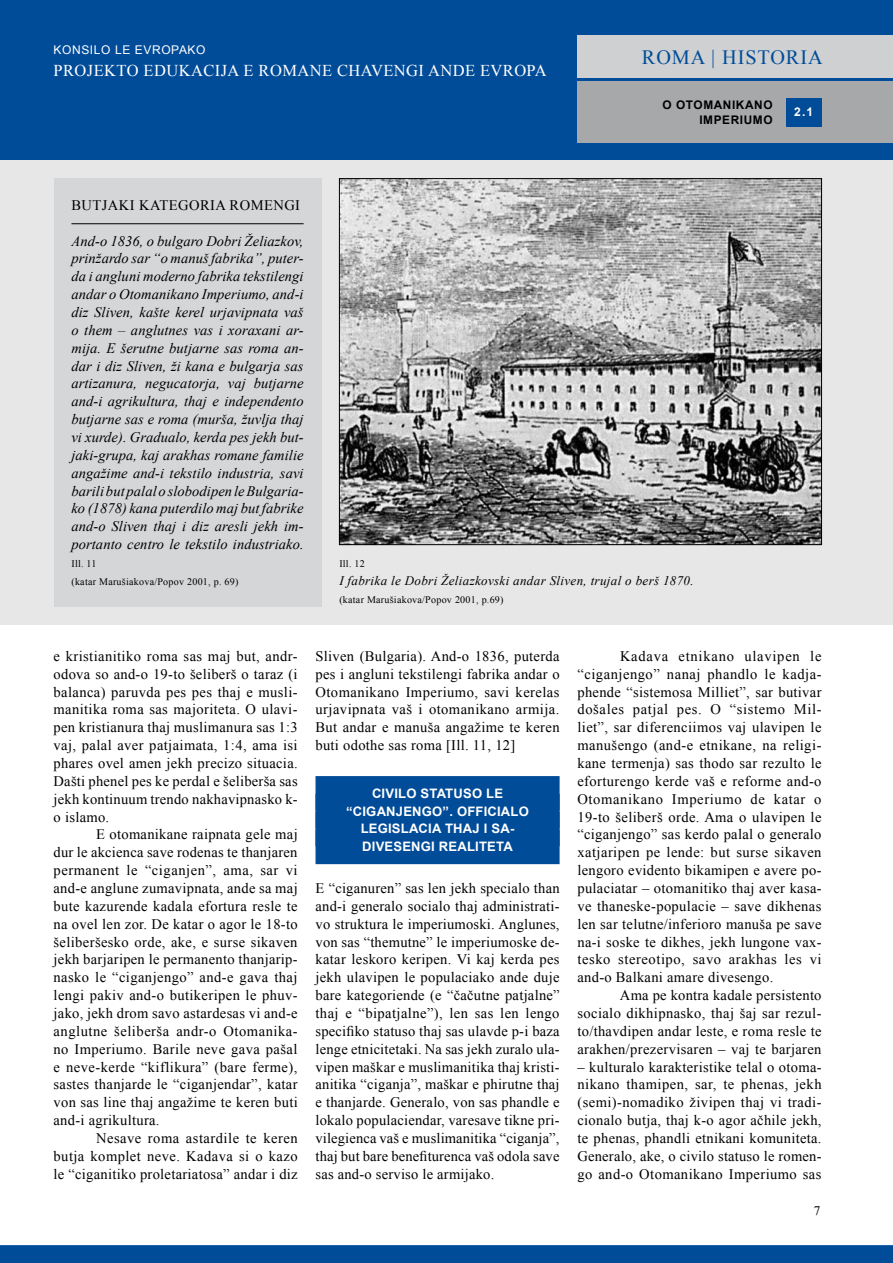
<style>
.page{position:relative;width:893px;height:1263px;background:#fff}
.page>*{position:absolute;margin:0;border:0;box-sizing:border-box;transform-origin:0 0}
.t1{font:20.25px "Times New Roman";letter-spacing:.045em;color:#004c99}
.t2{font:16.5px "Times New Roman";letter-spacing:.025em;color:#fff}
.t3{font:14.55px/17.9px "Times New Roman";letter-spacing:.02em;color:#000;text-align:justify}
.t4{font:italic 14.55px/17.9px "Times New Roman";letter-spacing:.005em;color:#000;text-align:justify}
.t5{font:700 13.05px "Arial";letter-spacing:.015em;color:#fff}
.t6{font:italic 13.05px "Times New Roman";letter-spacing:.025em;color:#000}
.t7{font:12px "Arial";letter-spacing:.05em;color:#fff}
.t8{font:700 12px "Arial";color:#fff}
.t9{font:700 11.85px/15px "Arial";letter-spacing:.05em;color:#000;text-align:right}
.t10{font:10.05px/17.9px "Times New Roman";letter-spacing:.025em;color:#000}
</style>
<div class="page">
<div style="left:0;top:0;width:893px;height:161px;background:#004c99"></div>
<div style="left:0;top:161px;width:893px;height:464px;background:#e7e7e8"></div>
<div style="left:0;top:1245px;width:893px;height:18px;background:#004c99"></div>
<div style="left:315px;top:776px;width:245px;height:34px;background:#004c99"></div>
<div style="left:315px;top:794px;width:245px;height:34px;background:#004c99"></div>
<div style="left:315px;top:812px;width:245px;height:34px;background:#004c99"></div>
<div style="left:315px;top:830px;width:245px;height:34px;background:#004c99"></div>
<div style="left:54px;top:179px;width:267px;height:428px;background:#d5d6d7"></div>
<hr style="left:71px;top:223px;width:233px;height:1px;background:#000">
<img style="left:341px;top:181px;width:479px;height:362px">
<div style="left:577px;top:81px;width:316px;height:62px;background:#a7a8aa"></div>
<div style="left:577px;top:36px;width:316px;height:42px;background:#cfd0d1"></div>
<div style="left:786px;top:98px;width:35px;height:28px;background:#004c99"></div>
<p class="t7" style="left:54px;top:42px;width:18px">KONSILO</p>
<p class="t7" style="left:115px;top:42px;width:47px">LE EVROP</p>
<p class="t7" style="left:179px;top:42px;width:27px">AKO</p>
<p class="t2" style="left:54px;top:59px;width:45px">PROJEKT</p>
<p class="t2" style="left:127px;top:59px;width:53px">O EDUKA</p>
<p class="t2" style="left:203px;top:59px;width:21px">CIJA</p>
<p class="t2" style="left:244px;top:59px;width:53px">E ROMANE</p>
<p class="t2" style="left:337px;top:59px;width:24px">CHAVENGI</p>
<p class="t2" style="left:428px;top:59px;width:65px">ANDEEVR</p>
<p class="t2" style="left:514px;top:59px;width:24px">OPA</p>
<h1 class="t1" style="left:642px;top:44px;width:182px">Roma | His toria</h1>
<p class="t8" style="left:794px;top:104px;width:21px">2.1</p>
<p class="t9" style="left:662px;top:98px;width:112px">O OTOMANIKANO<br>IMPERIUMO</p>
<p class="t3" style="left:71px;top:196px;width:20px">BUTJAKI</p>
<p class="t3" style="left:139px;top:196px;width:11px">KATEG</p>
<p class="t3" style="left:189px;top:196px;width:21px">ORIA</p>
<p class="t3" style="left:230px;top:196px;width:32px">ROMENGI</p>
<p class="t4" style="left:71px;top:231px;width:234px">And-o 1836, o bulgaro Dobri Želiazkov, prinžardo sar “o manuš fabrika”, puter&shy;da i angluni moderno fabrika tekstilengi andar o Otomanikano Imperiumo, and-i diz Sliven, kašte kerel urjavipnata vaš o them – anglutnes vas i xoraxani ar&shy;mija. E šerutne butjarne sas roma an&shy;dar i diz Sliven, ži kana e bulgarja sas artizanura, negucatorja, vaj butjarne and-i agrikultura, thaj e independento butjarne sas e roma (murša, žuvlja thaj vi xurde). Gradualo, kerda pes jekh but&shy;jaki-grupa, kaj arakhas romane familie angažime and-i tekstilo industria, savi barili but palal o slobodipen le Bulgaria&shy;ko (1878) kana puterdilo maj but fabrike and-o Sliven thaj i diz aresli jekh im&shy;portanto centro le tekstilo industriako.</p>
<p class="t10" style="left:71px;top:555px;width:169px">Ill. 11<br>(katar Marušiakova/Popov 2001, p. 69)</p>
<p class="t10" style="left:339px;top:555px;width:27px">Ill. 12</p>
<p class="t6" style="left:339px;top:571px;width:356px">I fabrika le Dobri Želiazkovski andar Sliven, trujal o berš 1870.</p>
<p class="t10" style="left:339px;top:590px;width:166px">(katar Marušiakova/Popov 2001, p.69)</p>
<p class="t3" style="left:54px;top:647px;width:246px">e kristianitiko roma sas maj but, andr&shy;odova so and-o 19-to šeliberš o taraz (i balanca) paruvda pes pes thaj e musli&shy;manitika roma sas majoriteta. O ulavi&shy;pen kristianura thaj muslimanura sas 1:3 vaj, palal aver patjaimata, 1:4, ama isi phares ovel amen jekh precizo situacia.<br>Dašti phenel pes ke perdal e šeliberša sas jekh kontinuum trendo nakhavipnasko k&shy;o islamo.</p>
<p class="t3" style="left:54px;top:825px;width:247px;text-indent:43px">E otomanikane raipnata gele maj dur le akcienca save rodenas te thanjaren permanent le “ciganjen”, ama, sar vi and-e anglune zumavipnata, ande sa maj bute kazurende kadala efortura resle te na ovel len zor. De katar o agor le 18-to šeliberšesko orde, ake, e surse sikaven jekh barjaripen le permanento thanjarip&shy;nasko le “ciganjengo” and-e gava thaj lengi pakiv and-o butikeripen le phuv&shy;jako, jekh drom savo astardesas vi and-e anglutne šeliberša andr-o Otomanika&shy;no Imperiumo. Barile neve gava pašal e neve-kerde “kiflikura” (bare ferme), sastes thanjarde le “ciganjendar”, katar von sas line thaj angažime te keren buti and-i agrikultura.</p>
<p class="t3" style="left:54px;top:1129px;width:246px;text-indent:43px">Nesave roma astardile te keren butja komplet neve. Kadava si o kazo le “ciganitiko proletariatosa” andar i diz</p>
<p class="t3" style="left:315px;top:647px;width:246px">Sliven (Bulgaria). And-o 1836, puterda pes i angluni tekstilengi fabrika andar o Otomanikano Imperiumo, savi kerelas urjavipnata vaš i otomanikano armija.<br>But andar e manuša angažime te keren buti odothe sas roma [Ill. 11, 12]</p>
<p class="t5" style="left:372px;top:784px;width:67px">CIVILO STATU</p>
<p class="t5" style="left:463px;top:784px;width:40px">SO LE</p>
<p class="t5" style="left:346px;top:802px;width:183px">“CIGANJENGO”. OFFICIALO</p>
<p class="t5" style="left:361px;top:820px;width:155px">LEGISLACIA THAJ I SA-</p>
<p class="t5" style="left:362px;top:838px;width:87px">DIVESENGI REA</p>
<p class="t5" style="left:467px;top:838px;width:17px">LITETA</p>
<p class="t3" style="left:315px;top:879px;width:246px">E “ciganuren” sas len jekh specialo than and-i generalo socialo thaj administrati&shy;vo struktura le imperiumoski. Anglunes, von sas “themutne” le imperiumoske de&shy;katar leskoro keripen. Vi kaj kerda pes jekh ulavipen le populaciako ande duje bare kategoriende (e “čačutne patjalne” thaj e “bipatjalne”), len sas len lengo specifiko statuso thaj sas ulavde p-i baza lenge etnicitetaki. Na sas jekh zuralo ula&shy;vipen maškar e muslimanitika thaj kristi&shy;anitika “ciganja”, maškar e phirutne thaj e thanjarde. Generalo, von sas phandle e lokalo populaciendar, varesave tikne pri&shy;vilegienca vaš e muslimanitika “ciganja”, thaj but bare benefiturenca vaš odola save sas and-o serviso le armijako.</p>
<p class="t3" style="left:577px;top:647px;width:246px;text-indent:43px">Kadava etnikano ulavipen le “ciganjengo” nanaj phandlo le kadja&shy;phende “sistemosa Milliet”, sar butivar došales patjal pes. O “sistemo Mil&shy;liet”, sar diferenciimos vaj ulavipen le manušengo (and-e etnikane, na religi&shy;kane termenja) sas thodo sar rezulto le eforturengo kerde vaš e reforme and-o Otomanikano Imperiumo de katar o 19-to šeliberš orde. Ama o ulavipen le “ciganjengo” sas kerdo palal o generalo xatjaripen pe lende: but surse sikaven lengoro evidento bikamipen e avere po&shy;pulaciatar – otomanitiko thaj aver kasa&shy;ve thaneske-populacie – save dikhenas len sar telutne/inferioro manuša pe save na-i soske te dikhes, jekh lungone vax&shy;tesko stereotipo, savo arakhas les vi and-o Balkani amare divesengo.</p>
<p class="t3" style="left:577px;top:986px;width:246px;text-indent:43px">Ama pe kontra kadale persistento socialo dikhipnasko, thaj šaj sar rezul&shy;to/thavdipen andar leste, e roma resle te arakhen/prezervisaren – vaj te barjaren</p>
<p class="t3" style="left:577px;top:1057px;width:246px">– kulturalo karakteristike telal o otoma&shy;nikano thamipen, sar, te phenas, jekh (semi)-nomadiko živipen thaj vi tradi&shy;cionalo butja, thaj k-o agor ačhile jekh, te phenas, phandli etnikani komuniteta.<br>Generalo, ake, o civilo statuso le romen&shy;go and-o Otomanikano Imperiumo sas</p>
</div>
